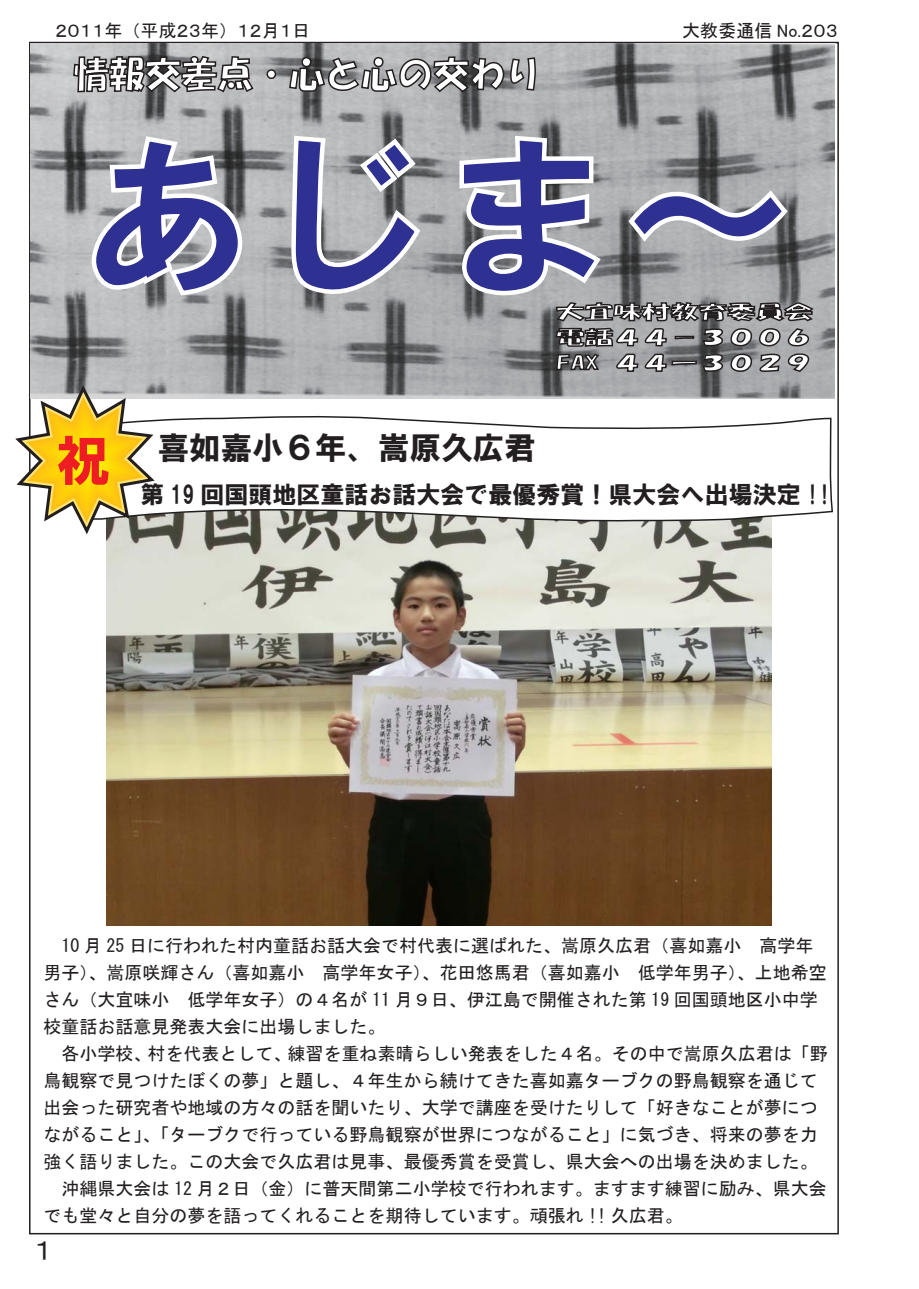
<style>
.page{position:relative;width:919px;height:1289px;background:#fff}
.page>*{position:absolute;margin:0;border:0;box-sizing:border-box;transform-origin:0 0}
.t1{font:180px "HG Soei Kakugothic UB";color:#2e3092}
.t2{font:36px "HG Soei Kakupoptai";color:#fff}
.t3{font:31.5px "HG Soei Kakugothic UB";color:#231f20}
.t4{font:27px "MS P Gothic";color:#231f20}
.t5{font:24px "HG Soei Kakugothic UB";color:#231f20}
.t6{font:18.6px/25.5px "HG Soei Kakupoptai";color:#fff;text-align:justify;scale:1.54 1}
.t7{font:18px/27px "MS Gothic";color:#231f20}
.t8{font:18px "MS P Gothic";color:#231f20}
.s1{font-size:54.45px;color:#ee1d23}
</style>
<div class="page">
<img style="left:30px;top:43px;width:804px;height:355px">
<svg style="left:89px;top:134px;width:158px;height:164px"></svg>
<svg style="left:289px;top:133px;width:134px;height:167px"></svg>
<svg style="left:72px;top:55px;width:182px;height:39px"></svg>
<svg style="left:265px;top:68px;width:12px;height:12px"></svg>
<svg style="left:288px;top:56px;width:248px;height:38px"></svg>
<svg style="left:457px;top:133px;width:358px;height:266px"></svg>
<img style="left:106px;top:523px;width:665px;height:403px">
<svg style="left:158px;top:416px;width:675px;height:107px"></svg>
<svg style="left:15px;top:381px;width:143px;height:156px"></svg>
<div style="left:75px;top:450px;width:24px;height:24px;background:#fff101;border-radius:50%"></div>
<p class="t8" style="left:55px;top:21px;width:256px">２０１１年（平成２３年）１２月１日</p>
<p class="t8" style="left:682px;top:21px;width:157px">大教委通信 No.２０３</p>
<h2 class="t2" style="left:73px;top:56px;width:469px">情報交差点・心と心の交わり</h2>
<h1 class="t1" style="left:78px;top:126px;width:721px">あじま～</h1>
<p class="t6" style="left:556px;top:299px;width:168px">大宜味村教育委員会電話４４－３００６<br>FAX ４４ー３０２９</p>
<h3 class="t3" style="left:56px;top:431px;width:481px"><span class="s1">祝</span> 喜如嘉小６年、嵩原久広君</h3>
<h3 class="t5" style="left:140px;top:482px;width:691px">第 19 回国頭地区童話お話大会で最優秀賞！県大会へ出場決定 !!</h3>
<p class="t7" style="left:43px;top:932px;width:786px">　10 月 25 日に行われた村内童話お話大会で村代表に選ばれた、嵩原久広君（喜如嘉小　高学年男子）、嵩原咲輝さん（喜如嘉小　高学年女子）、花田悠馬君（喜如嘉小　低学年男子）、上地希空さん（大宜味小　低学年女子）の４名が 11 月９日、伊江島で開催された第 19 回国頭地区小中学校童話お話意見発表大会に出場しました。<br>　各小学校、村を代表として、練習を重ね素晴らしい発表をした４名。その中で嵩原久広君は「野鳥観察で見つけたぼくの夢」と題し、４年生から続けてきた喜如嘉ターブクの野鳥観察を通じて出会った研究者や地域の方々の話を聞いたり、大学で講座を受けたりして「好きなことが夢につながること」、「ターブクで行っている野鳥観察が世界につながること」に気づき、将来の夢を力強く語りました。この大会で久広君は見事、最優秀賞を受賞し、県大会への出場を決めました。　沖縄県大会は 12 月２日（金）に普天間第二小学校で行われます。ますます練習に励み、県大会でも堂々と自分の夢を語ってくれることを期待しています。頑張れ !! 久広君。</p>
<h3 class="t4" style="left:34px;top:1236px;width:20px">１</h3>
</div>
